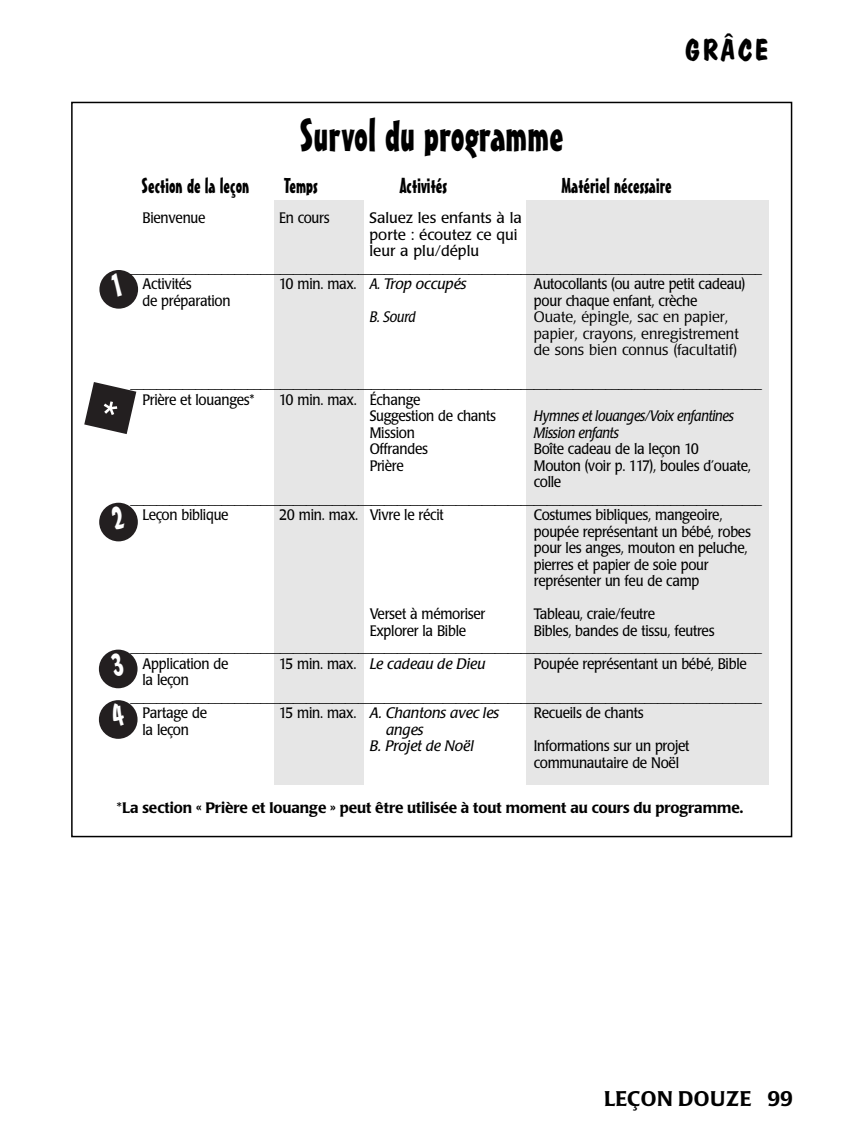
<style>
.page{position:relative;width:864px;height:1148px;background:#fff}
.page>*{position:absolute;margin:0;border:0;box-sizing:border-box;transform-origin:0 0}
.t1{font:45px "Mister Earl BT";color:#000}
.t2{font:700 30px "Dom Casual D";letter-spacing:.095em;color:#000}
.t3{font:21px "Mister Earl BT";color:#000}
.t4{font:500 21px "Poppl Laudatio";letter-spacing:.02em;color:#000}
.t5{font:15px/16.5px "Poppl Laudatio";letter-spacing:-.02em;color:#000;scale:.9 1}
.t6{font:500 15px "Poppl Laudatio";color:#000;scale:.9 1}
.t7{font:300 15px/16.5px "Poppl Laudatio";color:#000}
.t8{font:italic 15px "Poppl Laudatio";letter-spacing:-.015em;color:#000;scale:.9 1}
.t9{font:500 15px "Poppl Laudatio";color:#000}
.t10{font:italic 15px/16.5px "Poppl Laudatio";letter-spacing:-.015em;color:#000}
.t11{font:15px/16.5px "Poppl Laudatio";color:#000}
.s1{font-style:normal}
.s2{font-weight:400}
</style>
<div class="page">
<div style="left:274px;top:201px;width:90px;height:584px;background:#e6e6e6"></div>
<div style="left:526px;top:201px;width:243px;height:584px;background:#e6e6e6"></div>
<div style="left:99px;top:270px;width:39px;height:39px;background:#231f20;border-radius:50%"></div>
<svg style="left:84px;top:382px;width:52px;height:52px"></svg>
<div style="left:99px;top:503px;width:39px;height:38px;background:#231f20;border-radius:50%"></div>
<div style="left:99px;top:649px;width:39px;height:39px;background:#231f20;border-radius:50%"></div>
<div style="left:99px;top:700px;width:39px;height:39px;background:#231f20;border-radius:50%"></div>
<h2 class="t2" style="left:685px;top:32px;width:85px">GRÂCE</h2>
<h1 class="t1" style="left:300px;top:118px;width:266px">Survol du programme</h1>
<h3 class="t3" style="left:142px;top:178px;width:109px">Section de la leçon</h3>
<h3 class="t3" style="left:284px;top:178px;width:35px">Temps</h3>
<h3 class="t3" style="left:400px;top:178px;width:49px">Activités</h3>
<h3 class="t3" style="left:562px;top:178px;width:112px">Matériel nécessaire</h3>
<p class="t5" style="left:143px;top:211px;width:72px">Bienvenue</p>
<p class="t5" style="left:279px;top:211px;width:58px">En cours</p>
<p class="t11" style="left:370px;top:211px;width:154px">Saluez les enfants à la porte : écoutez ce qui leur a plu/déplu</p>
<p class="t6" style="left:131px;top:262px;width:703px">_________________________________________________________________________________________________</p>
<p class="t5" style="left:143px;top:277px;width:56px">Activités</p>
<p class="t8" style="left:279px;top:278px;width:210px"><span class="s1">10 min. max.</span> A. Trop occupés</p>
<p class="t5" style="left:534px;top:277px;width:236px">Autocollants (ou autre petit cadeau)</p>
<p class="t5" style="left:143px;top:294px;width:99px">de préparation</p>
<p class="t5" style="left:534px;top:294px;width:183px">pour chaque enfant, crèche</p>
<p class="t8" style="left:370px;top:311px;width:53px">B. Sourd</p>
<p class="t7" style="left:534px;top:310px;width:206px">Ouate, épingle, sac en papier, papier, crayons, enregistrement de sons bien connus (facultatif)</p>
<p class="t6" style="left:131px;top:377px;width:703px">_________________________________________________________________________________________________</p>
<p class="t5" style="left:143px;top:393px;width:126px">Prière et louanges*</p>
<p class="t5" style="left:370px;top:393px;width:142px;text-indent:-91px">10 min. max. Échange<br>Suggestion de chants</p>
<p class="t8" style="left:534px;top:410px;width:224px">Hymnes et louanges/Voix enfantines</p>
<p class="t5" style="left:370px;top:426px;width:52px">Mission</p>
<p class="t8" style="left:534px;top:427px;width:96px">Mission enfants</p>
<p class="t5" style="left:370px;top:442px;width:66px">Offrandes</p>
<p class="t5" style="left:534px;top:442px;width:185px">Boîte cadeau de la leçon 10</p>
<p class="t5" style="left:370px;top:459px;width:39px">Prière</p>
<p class="t5" style="left:534px;top:459px;width:243px">Mouton (voir p. 117), boules d’ouate, colle</p>
<p class="t6" style="left:131px;top:493px;width:703px">_________________________________________________________________________________________________</p>
<p class="t5" style="left:143px;top:508px;width:97px">Leçon biblique</p>
<p class="t5" style="left:279px;top:508px;width:184px">20 min. max. Vivre le récit</p>
<p class="t5" style="left:534px;top:508px;width:243px">Costumes bibliques, mangeoire, poupée représentant un bébé, robes pour les anges, mouton en peluche, pierres et papier de soie pour représenter un feu de camp</p>
<p class="t5" style="left:370px;top:607px;width:130px">Verset à mémoriser</p>
<p class="t5" style="left:534px;top:607px;width:136px">Tableau, craie/feutre</p>
<p class="t5" style="left:370px;top:624px;width:109px">Explorer la Bible</p>
<p class="t5" style="left:534px;top:624px;width:202px">Bibles, bandes de tissu, feutres</p>
<p class="t6" style="left:131px;top:641px;width:703px">_________________________________________________________________________________________________</p>
<p class="t5" style="left:143px;top:657px;width:97px">Application de</p>
<p class="t10" style="left:279px;top:657px;width:208px"><span class="s1">15 min. max.</span> Le cadeau de Dieu</p>
<p class="t5" style="left:534px;top:657px;width:238px">Poupée représentant un bébé, Bible</p>
<p class="t5" style="left:143px;top:673px;width:53px">la leçon</p>
<p class="t6" style="left:131px;top:691px;width:703px">_________________________________________________________________________________________________</p>
<p class="t5" style="left:143px;top:706px;width:73px">Partage de</p>
<p class="t10" style="left:279px;top:706px;width:222px"><span class="s1">15 min. max.</span> A. Chantons avec les</p>
<p class="t5" style="left:534px;top:706px;width:123px">Recueils de chants</p>
<p class="t5" style="left:143px;top:723px;width:53px">la leçon</p>
<p class="t10" style="left:370px;top:723px;width:106px;text-indent:16px">anges<br>B. Projet de Noël</p>
<p class="t5" style="left:534px;top:739px;width:174px">Informations sur un projet communautaire de Noël</p>
<p class="t9" style="left:116px;top:801px;width:628px"><span class="s2">*</span>La section « Prière et louange » peut être utilisée à tout moment au cours du programme.</p>
<h3 class="t4" style="left:604px;top:1090px;width:190px">LEÇON DOUZE 99</h3>
</div>
